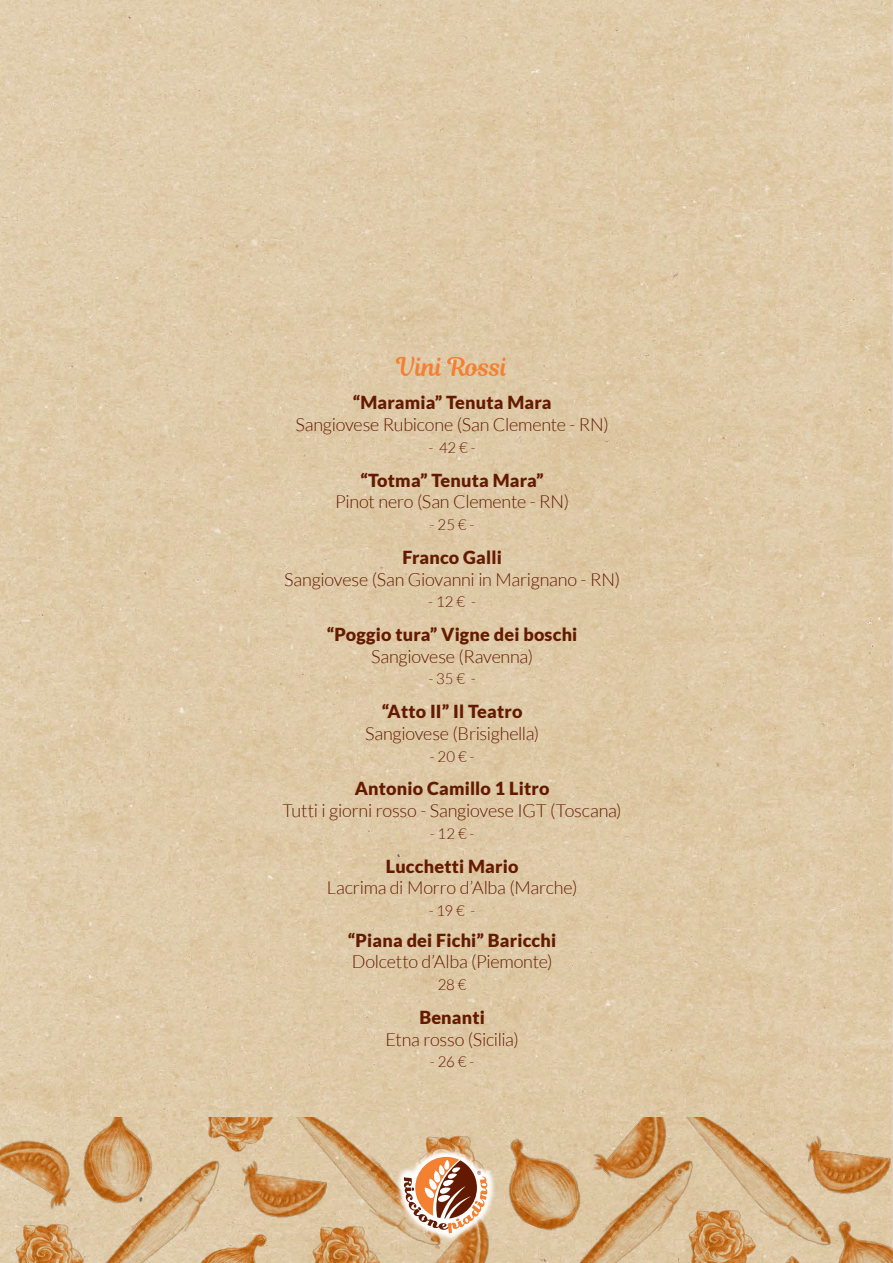
<style>
.page{position:relative;width:893px;height:1263px;background:#fff}
.page>*{position:absolute;margin:0;border:0;box-sizing:border-box;transform-origin:0 0}
.t1{font:25.5px "Magnolia Script";color:#f48031;scale:.95 1}
.t2{font:300 18px/21.8px "Lato";letter-spacing:-.015em;color:#641a00;text-align:center}
.t3{font:900 18px "Lato";letter-spacing:.01em;color:#641a00}
.t4{font:300 15px "Lato";letter-spacing:-.01em;color:#641a00}
.s1{font-weight:900}
</style>
<div class="page">
<img style="left:0;top:0;width:893px;height:1263px">
<img style="left:202px;top:1117px;width:39px;height:29px">
<img style="left:12px;top:1226px;width:42px;height:37px">
<img style="left:509px;top:1258px;width:18px;height:5px">
<img style="left:454px;top:1122px;width:38px;height:20px">
<img style="left:54px;top:1146px;width:187px;height:117px">
<img style="left:527px;top:1202px;width:104px;height:61px">
<img style="left:241px;top:1117px;width:213px;height:146px">
<img style="left:631px;top:1117px;width:213px;height:146px">
<img style="left:191px;top:1232px;width:79px;height:31px">
<img style="left:483px;top:1132px;width:118px;height:109px">
<img style="left:819px;top:1214px;width:74px;height:49px">
<img style="left:599px;top:1258px;width:79px;height:5px">
<img style="left:60px;top:1117px;width:118px;height:102px">
<img style="left:229px;top:1146px;width:103px;height:80px">
<img style="left:0;top:1120px;width:94px;height:106px">
<img style="left:793px;top:1122px;width:100px;height:80px">
<img style="left:399px;top:1199px;width:110px;height:64px">
<img style="left:735px;top:1239px;width:82px;height:24px">
<img style="left:575px;top:1117px;width:111px;height:85px">
<div style="left:0;top:985px;width:893px;height:132px;background:#dec9a7"></div>
<img style="left:390px;top:1142px;width:112px;height:105px">
<svg style="left:404px;top:1157px;width:84px;height:76px"></svg>
<p class="t1" style="left:397px;top:348px;width:118px">Vini Rossi</p>
<p class="t2" style="left:295px;top:392px;width:315px"><span class="s1">“Maramia” Tenuta Mara<br></span>Sangiovese Rubicone (San Clemente - RN)</p>
<p class="t4" style="left:428px;top:439px;width:49px">- 42 € -</p>
<p class="t2" style="left:335px;top:469px;width:235px"><span class="s1">“Totma” Tenuta Mara”<br></span>Pinot nero (San Clemente - RN)</p>
<p class="t4" style="left:430px;top:517px;width:46px">- 25 € -</p>
<p class="t3" style="left:402px;top:547px;width:101px">Franco Galli</p>
<p class="t2" style="left:284px;top:568px;width:337px">Sangiovese (San Giovanni in Marignano - RN)</p>
<p class="t4" style="left:428px;top:594px;width:49px">- 12 € -</p>
<p class="t3" style="left:327px;top:624px;width:252px">“Poggio tura” Vigne dei boschi</p>
<p class="t2" style="left:371px;top:645px;width:164px">Sangiovese (Ravenna)</p>
<p class="t4" style="left:428px;top:671px;width:49px">- 35 € -</p>
<p class="t2" style="left:365px;top:701px;width:176px"><span class="s1">“Atto II” Il Teatro<br></span>Sangiovese (Brisighella)</p>
<p class="t4" style="left:430px;top:748px;width:46px">- 20 € -</p>
<p class="t3" style="left:355px;top:778px;width:196px">Antonio Camillo 1 Litro</p>
<p class="t2" style="left:283px;top:800px;width:341px">Tutti i giorni rosso - Sangiovese IGT (Toscana)</p>
<p class="t4" style="left:430px;top:825px;width:46px">- 12 € -</p>
<p class="t3" style="left:386px;top:855px;width:134px">Lucchetti Mario</p>
<p class="t2" style="left:327px;top:877px;width:252px">Lacrima di Morro d’Alba (Marche)</p>
<p class="t4" style="left:429px;top:902px;width:48px">- 19 € -</p>
<p class="t3" style="left:348px;top:929px;width:210px">“Piana dei Fichi” Baricchi</p>
<p class="t2" style="left:352px;top:951px;width:202px">Dolcetto d’Alba (Piemonte)</p>
<p class="t4" style="left:438px;top:977px;width:30px">28 €</p>
<p class="t3" style="left:419px;top:1007px;width:67px">Benanti</p>
<p class="t2" style="left:385px;top:1028px;width:135px">Etna rosso (Sicilia)</p>
<p class="t4" style="left:430px;top:1054px;width:46px">- 26 € -</p>
</div>
